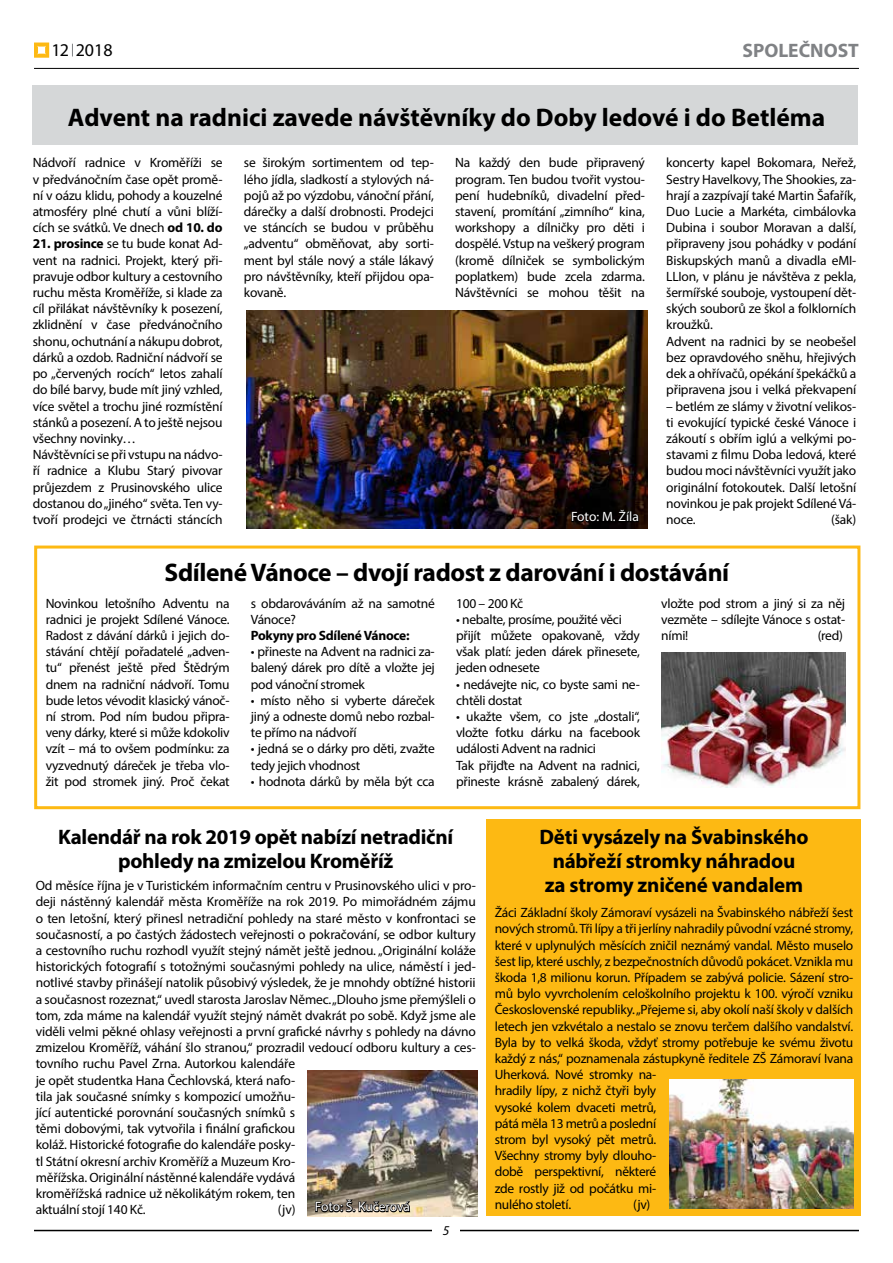
<style>
.page{position:relative;width:893px;height:1263px;background:#fff}
.page>*{position:absolute;margin:0;border:0;box-sizing:border-box;transform-origin:0 0}
.t1{font:700 25.5px "Myriad Pro";letter-spacing:-.01em;color:#000}
.t2{font:700 21px/24px "Myriad Pro";letter-spacing:-.015em;color:#000;text-align:center}
.t3{font:700 19.5px "Myriad Pro";color:#808285}
.t4{font:18px "Myriad Pro";color:#000}
.t5{font:13.5px/16.2px "Myriad Pro";letter-spacing:-.015em;color:#000}
.t6{font:13.5px "Myriad Pro";letter-spacing:-.005em;color:#fff}
.t7{font:700 13.5px "Myriad Pro";letter-spacing:-.02em;color:#000}
.t8{font:italic 13.5px "Myriad Pro";color:#000}
.s1{font-weight:700}
</style>
<div class="page">
<div style="left:486px;top:819px;width:374px;height:397px;background:#fdb913"></div>
<hr style="left:34px;top:1230px;width:825px;height:1px;background:#000">
<div style="left:433px;top:1225px;width:27px;height:10px;background:#fff"></div>
<hr style="left:34px;top:68px;width:825px;height:1px;background:#000">
<svg style="left:34px;top:43px;width:15px;height:15px"></svg>
<svg style="left:72px;top:44px;width:1px;height:12px"></svg>
<div style="left:34px;top:545px;width:826px;height:264px;border:3px solid #fdb913"></div>
<div style="left:32px;top:85px;width:826px;height:60px;background:#d5d7d8"></div>
<img style="left:246px;top:310px;width:402px;height:218px">
<img style="left:661px;top:653px;width:184px;height:135px">
<svg style="left:571px;top:494px;width:69px;height:35px;background:#080403"></svg>
<img style="left:308px;top:1070px;width:170px;height:146px">
<img style="left:669px;top:1079px;width:184px;height:130px">
<svg style="left:314px;top:1184px;width:98px;height:33px;background:#7d7462"></svg>
<h3 class="t4" style="left:51px;top:39px;width:63px">12 2018</h3>
<h3 class="t3" style="left:742px;top:38px;width:118px">SPOLEČNOST</h3>
<h1 class="t1" style="left:68px;top:101px;width:759px">Advent na radnici zavede návštěvníky do Doby ledové i do Betléma</h1>
<p class="t5" style="left:33px;top:155px;width:191px;text-align:justify">Nádvoří radnice v Kroměříži se v předvánočním čase opět promě&shy;ní v oázu klidu, pohody a kouzelné atmosféry plné chutí a vůni blíží&shy;cích se svátků. Ve dnech <span class="s1">od 10. do</span></p>
<p class="t5" style="left:33px;top:236px;width:191px"><span class="s1">21. prosince</span> se tu bude konat Ad&shy;vent na radnici. Projekt, který při&shy;pravuje odbor kultury a cestovního ruchu města Kroměříže, si klade za cíl přilákat návštěvníky k posezení, zklidnění v čase předvánočního shonu, ochutnání a nákupu dobrot, dárků a ozdob. Radniční nádvoří se po „červených rocích“ letos zahalí do bílé barvy, bude mít jiný vzhled, více světel a trochu jiné rozmístění stánků a posezení. A to ještě nejsou všechny novinky…<br>Návštěvníci se při vstupu na nádvo&shy;ří radnice a Klubu Starý pivovar průjezdem z Prusinovského ulice dostanou do „jiného“ světa. Ten vy&shy;tvoří prodejci ve čtrnácti stáncích</p>
<p class="t5" style="left:244px;top:155px;width:191px;text-align:justify">se širokým sortimentem od tep&shy;lého jídla, sladkostí a stylových ná&shy;pojů až po výzdobu, vánoční přání, dárečky a další drobnosti. Prodejci ve stáncích se budou v průběhu „adventu“ obměňovat, aby sorti&shy;ment byl stále nový a stále lákavý pro návštěvníky, kteří přijdou opa&shy;kovaně.</p>
<p class="t5" style="left:455px;top:155px;width:191px;text-align:justify">Na každý den bude připravený program. Ten budou tvořit vystou&shy;pení hudebníků, divadelní před&shy;stavení, promítání „zimního“ kina, workshopy a dílničky pro děti i dospělé. Vstup na veškerý program (kromě dílniček se symbolickým poplatkem) bude zcela zdarma.<br>Návštěvníci se mohou těšit na</p>
<p class="t5" style="left:666px;top:155px;width:191px">koncerty kapel Bokomara, Neřež,<br>Sestry Havelkovy, The Shookies, za&shy;hrají a zazpívají také Martin Šafařík,<br>Duo Lucie a Markéta, cimbálovka<br>Dubina i soubor Moravan a další, připraveny jsou pohádky v podání<br>Biskupských manů a divadla eMI-<br>LLIon, v plánu je návštěva z pekla, šermířské souboje, vystoupení dět&shy;ských souborů ze škol a folklorních kroužků.<br>Advent na radnici by se neobešel bez opravdového sněhu, hřejivých dek a ohřívačů, opékání špekáčků a připravena jsou i velká překvapení</p>
<p class="t5" style="left:666px;top:398px;width:191px;text-align:justify">– betlém ze slámy v životní velikos&shy;ti evokující typické české Vánoce i zákoutí s obřím iglú a velkými po&shy;stavami z filmu Doba ledová, které budou moci návštěvníci využít jako originální fotokoutek. Další letošní novinkou je pak projekt Sdílené Vá&shy;noce.</p>
<p class="t6" style="left:571px;top:509px;width:69px">Foto: M. Žíla</p>
<p class="t5" style="left:831px;top:511px;width:27px">(šak)</p>
<h1 class="t1" style="left:164px;top:555px;width:566px">Sdílené Vánoce – dvojí radost z darování i dostávání</h1>
<p class="t5" style="left:46px;top:595px;width:185px;text-align:justify">Novinkou letošního Adventu na radnici je projekt Sdílené Vánoce.<br>Radost z dávání dárků i jejich do&shy;stávání chtějí pořadatelé „adven&shy;tu“ přenést ještě před Štědrým dnem na radniční nádvoří. Tomu bude letos vévodit klasický vánoč&shy;ní strom. Pod ním budou připra&shy;veny dárky, které si může kdokoliv vzít – má to ovšem podmínku: za vyzvednutý dáreček je třeba vlo&shy;žit pod stromek jiný. Proč čekat</p>
<p class="t5" style="left:251px;top:595px;width:185px">s obdarováváním až na samotné<br>Vánoce?</p>
<p class="t7" style="left:251px;top:627px;width:160px">Pokyny pro Sdílené Vánoce:</p>
<p class="t5" style="left:251px;top:643px;width:185px;text-align:justify">• přineste na Advent na radnici za&shy;balený dárek pro dítě a vložte jej pod vánoční stromek</p>
<p class="t5" style="left:251px;top:692px;width:185px;text-align:justify">• místo něho si vyberte dáreček jiný a odneste domů nebo rozbal&shy;te přímo na nádvoří</p>
<p class="t5" style="left:251px;top:740px;width:185px">• jedná se o dárky pro děti, zvažte tedy jejich vhodnost</p>
<p class="t5" style="left:251px;top:773px;width:185px">• hodnota dárků by měla být cca</p>
<p class="t5" style="left:456px;top:595px;width:69px">100 – 200 Kč</p>
<p class="t5" style="left:456px;top:611px;width:185px">• nebalte, prosíme, použité věci přijít můžete opakovaně, vždy však platí: jeden dárek přinesete, jeden odnesete</p>
<p class="t5" style="left:456px;top:676px;width:185px">• nedávejte nic, co byste sami ne&shy;chtěli dostat</p>
<p class="t5" style="left:456px;top:708px;width:185px">• ukažte všem, co jste „dostali“, vložte fotku dárku na facebook události Advent na radnici<br>Tak přijďte na Advent na radnici, přineste krásně zabalený dárek,</p>
<p class="t5" style="left:661px;top:595px;width:185px;text-align:justify">vložte pod strom a jiný si za něj vezměte – sdílejte Vánoce s ostat&shy;ními!</p>
<p class="t5" style="left:818px;top:627px;width:27px">(red)</p>
<h2 class="t2" style="left:540px;top:824px;width:270px">Děti vysázely na Švabinského nábřeží stromky náhradou<br>za stromy zničené vandalem</h2>
<p class="t5" style="left:495px;top:904px;width:360px">Žáci Základní školy Zámoraví vysázeli na Švabinského nábřeží šest nových stromů. Tři lípy a tři jerlíny nahradily původní vzácné stromy, které v uplynulých měsících zničil neznámý vandal. Město muselo šest lip, které uschly, z bezpečnostních důvodů pokácet. Vznikla mu škoda 1,8 milionu korun. Případem se zabývá policie. Sázení stro&shy;mů bylo vyvrcholením celoškolního projektu k 100. výročí vzniku Československé republiky. „Přejeme si, aby okolí naší školy v dalších letech jen vzkvétalo a nestalo se znovu terčem dalšího vandalství.<br>Byla by to velká škoda, vždyť stromy potřebuje ke svému životu každý z nás,“ poznamenala zástupkyně ředitele ZŠ Zámoraví Ivana Uherková. Nové stromky na-<br>hradily lípy, z nichž čtyři byly<br>vysoké kolem dvaceti metrů,<br>pátá měla 13 metrů a poslední<br>strom byl vysoký pět metrů.<br>Všechny stromy byly dlouho-<br>době perspektivní, některé<br>zde rostly již od počátku mi-</p>
<h2 class="t2" style="left:58px;top:824px;width:396px">Kalendář na rok 2019 opět nabízí netradiční pohledy na zmizelou Kroměříž</h2>
<p class="t5" style="left:36px;top:877px;width:442px">Od měsíce října je v Turistickém informačním centru v Prusinovského ulici v pro&shy;deji nástěnný kalendář města Kroměříže na rok 2019. Po mimořádném zájmu o ten letošní, který přinesl netradiční pohledy na staré město v konfrontaci se současností, a po častých žádostech veřejnosti o pokračování, se odbor kultury a cestovního ruchu rozhodl využít stejný námět ještě jednou. „Originální koláže historických fotografií s totožnými současnými pohledy na ulice, náměstí i jed&shy;notlivé stavby přinášejí natolik působivý výsledek, že je mnohdy obtížné historii a současnost rozeznat,“ uvedl starosta Jaroslav Němec. „Dlouho jsme přemýšleli o tom, zda máme na kalendář využít stejný námět dvakrát po sobě. Když jsme ale viděli velmi pěkné ohlasy veřejnosti a první grafické návrhy s pohledy na dávno zmizelou Kroměříž, váhání šlo stranou,“ prozradil vedoucí odboru kultury a ces&shy;tovního ruchu Pavel Zrna. Autorkou kalendáře<br>je opět studentka Hana Čechlovská, která nafo-<br>tila jak současné snímky s kompozicí umožňu-<br>jící autentické porovnání současných snímků s<br>těmi dobovými, tak vytvořila i finální grafickou<br>koláž. Historické fotografie do kalendáře posky-<br>tl Státní okresní archiv Kroměříž a Muzeum Kro-<br>měřížska. Originální nástěnné kalendáře vydává<br>kroměřížská radnice už několikátým rokem, ten<br>aktuální stojí 140 Kč.</p>
<p class="t6" style="left:315px;top:1198px;width:97px">Foto: Š. Kučerová</p>
<p class="t5" style="left:495px;top:1196px;width:78px">nulého století.</p>
<p class="t5" style="left:633px;top:1196px;width:19px">(jv)</p>
<p class="t5" style="left:278px;top:1201px;width:19px">(jv)</p>
<p class="t8" style="left:443px;top:1222px;width:8px">5</p>
</div>
